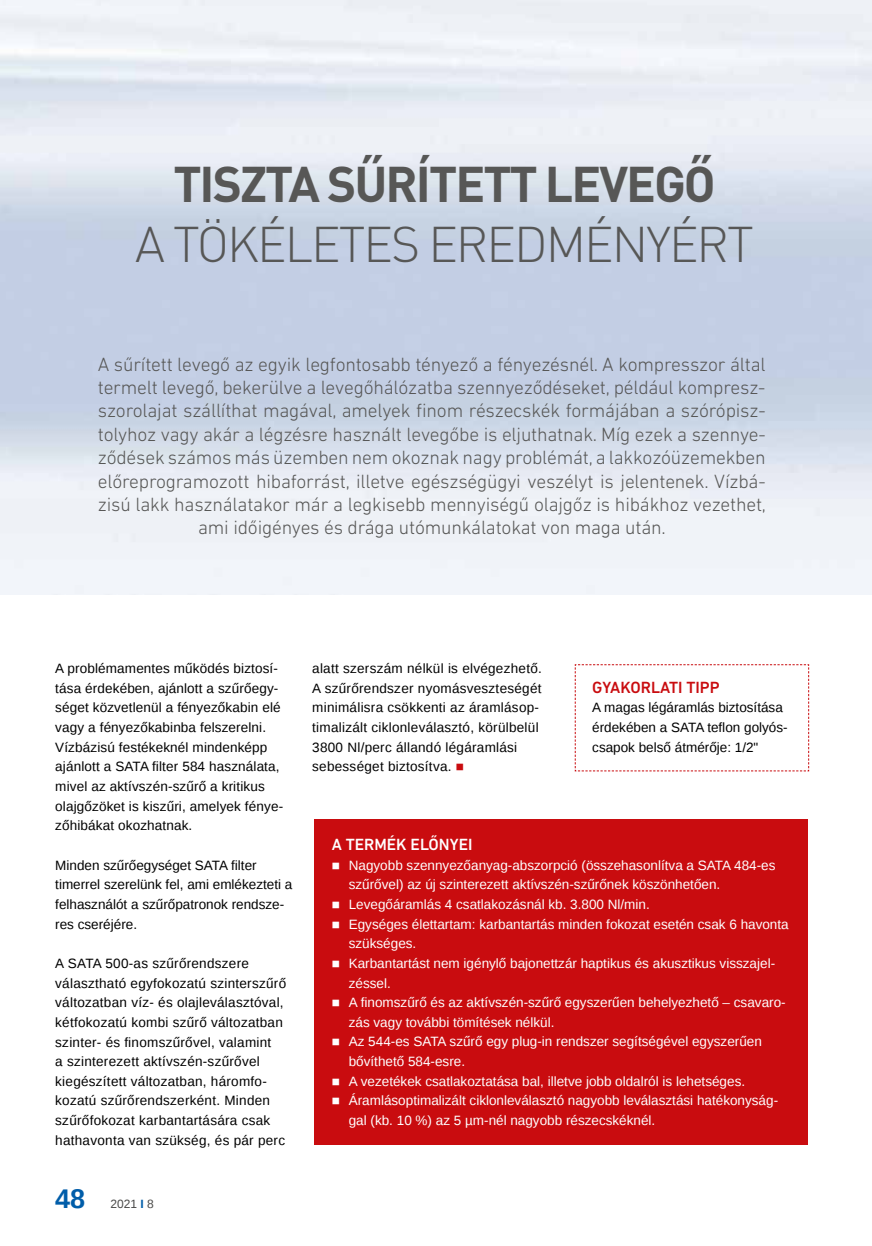
<style>
.page{position:relative;width:872px;height:1246px;background:#fff}
.page>*{position:absolute;margin:0;border:0;box-sizing:border-box;transform-origin:0 0}
.t1{font:300 49.5px "DIN Pro";letter-spacing:-.04em;color:#575756}
.t2{font:700 49.5px "DIN Pro";letter-spacing:-.04em;color:#575756}
.t3{font:700 27px "Liberation Sans";color:#005da9}
.t4{font:300 19.5px/23.4px "DIN Next LT Pro";letter-spacing:-.01em;color:#575756;text-align:center}
.t5{font:500 16.5px "DIN Next LT Pro";color:#fff}
.t6{font:500 16.5px "DIN Next LT Pro";color:#c90c0f}
.t7{font:13.5px/19.6px "Liberation Sans";letter-spacing:.02em;color:#000}
.t8{font:13.5px/19.6px "Liberation Sans";color:#fff}
.t9{font:13.5px/19.6px "Liberation Sans";color:#000}
.t10{font:12px "Liberation Sans";color:#4a4a49}
.s1{font-weight:700;color:#005da9}
.s2{color:#c90c0f}
</style>
<div class="page">
<div style="left:315px;top:819px;width:493px;height:326px;background:#c90c0f"></div>
<svg style="left:574px;top:664px;width:235px;height:108px"></svg>
<h1 class="t2" style="left:173px;top:151px;width:544px">TISZTA SŰRÍTETT LEVEGŐ</h1>
<h1 class="t1" style="left:135px;top:210px;width:620px">A TÖKÉLETES EREDMÉNYÉRT</h1>
<p class="t4" style="left:98px;top:352px;width:669px">A sűrített levegő az egyik legfontosabb tényező a fényezésnél. A kompresszor által termelt levegő, bekerülve a levegőhálózatba szennyeződéseket, például kompres - szorolajat szállíthat magával, amelyek finom részecskék formájában a szórópisz&shy;tolyhoz vagy akár a légzésre használt levegőbe is eljuthatnak. Míg ezek a szennye&shy;ződések számos más üzemben nem okoznak nagy problémát, a lakkozóüzemekben előreprogramozott hibaforrást, illetve egészségügyi veszélyt is jelentenek. Vízbá&shy;zisú lakk használatakor már a legkisebb mennyiségű olajgőz is hibákhoz vezethet, ami időigényes és drága utómunkálatokat von maga után.</p>
<p class="t7" style="left:55px;top:659px;width:229px">A problémamentes működés biztosí&shy;tása érdekében, ajánlott a szűrőegy&shy;séget közvetlenül a fényezőkabin elé vagy a fényezőkabinba felszerelni.<br>Vízbázisú festékeknél mindenképp ajánlott a SATA filter 584 használata, mivel az aktívszén-szűrő a kritikus olajgőzöket is kiszűri, amelyek fénye&shy;zőhibákat okozhatnak.</p>
<p class="t9" style="left:55px;top:856px;width:239px">Minden szűrőegységet SATA filter timerrel szerelünk fel, ami emlékezteti a felhasználót a szűrőpatronok rendsze&shy;res cseréjére.</p>
<p class="t7" style="left:55px;top:954px;width:232px">A SATA 500-as szűrőrendszere választható egyfokozatú szinterszűrő változatban víz- és olajleválasztóval, kétfokozatú kombi szűrő változatban szinter- és finomszűrővel, valamint<br>a szinterezett aktívszén-szűrővel kiegészített változatban, háromfo&shy;kozatú szűrőrendszerként. Minden szűrőfokozat karbantartására csak hathavonta van szükség, és pár perc</p>
<h2 class="t3" style="left:55px;top:1180px;width:32px">48</h2>
<p class="t10" style="left:110px;top:1197px;width:45px">2021 <span class="s1">I</span> 8</p>
<p class="t7" style="left:312px;top:659px;width:231px">alatt szerszám nélkül is elvégezhető.<br>A szűrőrendszer nyomásveszteségét minimálisra csökkenti az áramlásop&shy;timalizált ciklonleválasztó, körülbelül 3800 Nl/perc állandó légáramlási sebességet biztosítva. <span class="s2">■</span></p>
<p class="t6" style="left:592px;top:677px;width:129px">GYAKORLATI TIPP</p>
<p class="t9" style="left:592px;top:698px;width:197px">A magas légáramlás biztosítása érdekében a SATA teflon golyós&shy;csapok belső átmérője: 1/2"</p>
<p class="t5" style="left:332px;top:835px;width:142px">A TERMÉK ELŐNYEI</p>
<p class="t8" style="left:349px;top:856px;width:428px;text-indent:-17px">■ Nagyobb szennyezőanyag-abszorpció (összehasonlítva a SATA 484-es szűrővel) az új szinterezett aktívszén-szűrőnek köszönhetően.</p>
<p class="t8" style="left:332px;top:895px;width:319px">■ Levegőáramlás 4 csatlakozásnál kb. 3.800 Nl/min.</p>
<p class="t8" style="left:349px;top:914px;width:441px;text-indent:-17px">■ Egységes élettartam: karbantartás minden fokozat esetén csak 6 havonta szükséges.</p>
<p class="t8" style="left:349px;top:954px;width:428px;text-indent:-17px">■ Karbantartást nem igénylő bajonettzár haptikus és akusztikus visszajel&shy;zéssel.</p>
<p class="t8" style="left:349px;top:993px;width:438px;text-indent:-17px">■ A finomszűrő és az aktívszén-szűrő egyszerűen behelyezhető – csavaro&shy;zás vagy további tömítések nélkül.</p>
<p class="t8" style="left:349px;top:1032px;width:414px;text-indent:-17px">■ Az 544-es SATA szűrő egy plug-in rendszer segítségével egyszerűen bővíthető 584-esre.</p>
<p class="t8" style="left:332px;top:1072px;width:415px">■ A vezetékek csatlakoztatása bal, illetve jobb oldalról is lehetséges.</p>
<p class="t8" style="left:349px;top:1091px;width:431px;text-indent:-17px">■ Áramlásoptimalizált ciklonleválasztó nagyobb leválasztási hatékonyság&shy;gal (kb. 10 %) az 5 µm-nél nagyobb részecskéknél.</p>
</div>
